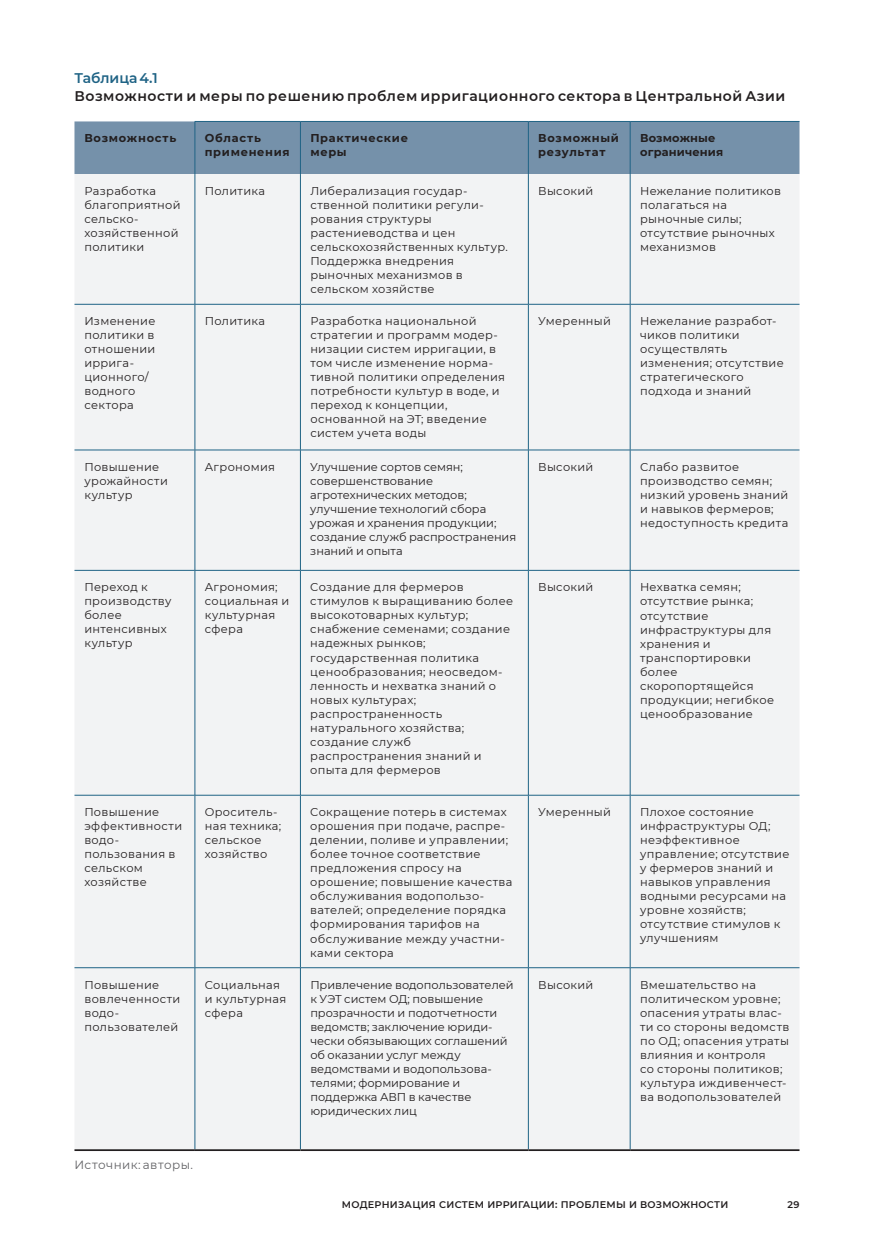
<style>
.page{position:relative;width:874px;height:1241px;background:#fff}
.page>*{position:absolute;margin:0;border:0;box-sizing:border-box;transform-origin:0 0}
.caption_title{font:600 14px "Montserrat";letter-spacing:.04em;color:#231f20}
.caption_number_table{font:600 14px "Montserrat";color:#1f6385}
.caption___source{font:11.9px "Montserrat";letter-spacing:.035em;color:#636366}
.tables_H1_left-align{font:11.38px/14px "Montserrat";letter-spacing:.025em;color:#231f20}
.tables_H1_left-align-2{font:11.38px/14px "Montserrat";color:#231f20}
.Table_text{font:700 11.38px/14px "Montserrat";letter-spacing:.06em;color:#231f20}
.Table_text-2{font:700 11.38px/14px "Montserrat";letter-spacing:.015em;color:#231f20}
.t1{font:600 9.62px "Montserrat";letter-spacing:.03em;color:#231f20}
</style>
<div class="page">
<div style="left:74px;top:121px;width:725px;height:53px;background:#7591aa"></div>
<div style="left:74px;top:174px;width:725px;height:975px;background:#f2f3f4"></div>
<hr style="left:194px;top:174px;width:1px;height:130px;background:#1f6385">
<hr style="left:528px;top:174px;width:1px;height:130px;background:#1f6385">
<hr style="left:194px;top:304px;width:1px;height:145px;background:#1f6385">
<hr style="left:528px;top:304px;width:1px;height:145px;background:#1f6385">
<hr style="left:194px;top:450px;width:1px;height:120px;background:#1f6385">
<hr style="left:528px;top:450px;width:1px;height:120px;background:#1f6385">
<hr style="left:194px;top:570px;width:1px;height:224px;background:#1f6385">
<hr style="left:528px;top:570px;width:1px;height:224px;background:#1f6385">
<hr style="left:194px;top:795px;width:1px;height:172px;background:#1f6385">
<hr style="left:528px;top:795px;width:1px;height:172px;background:#1f6385">
<hr style="left:300px;top:122px;width:1px;height:52px;background:#1f6385">
<hr style="left:300px;top:174px;width:1px;height:130px;background:#1f6385">
<hr style="left:629px;top:174px;width:1px;height:130px;background:#1f6385">
<hr style="left:300px;top:304px;width:1px;height:145px;background:#1f6385">
<hr style="left:629px;top:304px;width:1px;height:145px;background:#1f6385">
<hr style="left:300px;top:450px;width:1px;height:120px;background:#1f6385">
<hr style="left:629px;top:450px;width:1px;height:120px;background:#1f6385">
<hr style="left:300px;top:570px;width:1px;height:224px;background:#1f6385">
<hr style="left:629px;top:570px;width:1px;height:224px;background:#1f6385">
<hr style="left:300px;top:795px;width:1px;height:172px;background:#1f6385">
<hr style="left:629px;top:795px;width:1px;height:172px;background:#1f6385">
<hr style="left:528px;top:122px;width:1px;height:52px;background:#1f6385">
<hr style="left:629px;top:122px;width:1px;height:52px;background:#1f6385">
<hr style="left:194px;top:121px;width:106px;height:1px;background:#1f6385">
<hr style="left:300px;top:121px;width:228px;height:1px;background:#1f6385">
<hr style="left:528px;top:121px;width:102px;height:1px;background:#1f6385">
<hr style="left:630px;top:121px;width:169px;height:1px;background:#1f6385">
<hr style="left:194px;top:122px;width:1px;height:52px;background:#1f6385">
<hr style="left:74px;top:304px;width:121px;height:1px;background:#1f6385">
<hr style="left:195px;top:304px;width:105px;height:1px;background:#1f6385">
<hr style="left:300px;top:304px;width:228px;height:1px;background:#1f6385">
<hr style="left:528px;top:304px;width:102px;height:1px;background:#1f6385">
<hr style="left:630px;top:304px;width:169px;height:1px;background:#1f6385">
<hr style="left:74px;top:449px;width:121px;height:1px;background:#1f6385">
<hr style="left:195px;top:449px;width:105px;height:1px;background:#1f6385">
<hr style="left:300px;top:449px;width:228px;height:1px;background:#1f6385">
<hr style="left:528px;top:449px;width:102px;height:1px;background:#1f6385">
<hr style="left:630px;top:449px;width:169px;height:1px;background:#1f6385">
<hr style="left:74px;top:570px;width:121px;height:1px;background:#1f6385">
<hr style="left:195px;top:570px;width:105px;height:1px;background:#1f6385">
<hr style="left:300px;top:570px;width:228px;height:1px;background:#1f6385">
<hr style="left:528px;top:570px;width:102px;height:1px;background:#1f6385">
<hr style="left:630px;top:570px;width:169px;height:1px;background:#1f6385">
<hr style="left:74px;top:794px;width:121px;height:1px;background:#1f6385">
<hr style="left:195px;top:794px;width:105px;height:1px;background:#1f6385">
<hr style="left:300px;top:794px;width:228px;height:1px;background:#1f6385">
<hr style="left:528px;top:794px;width:102px;height:1px;background:#1f6385">
<hr style="left:630px;top:794px;width:169px;height:1px;background:#1f6385">
<hr style="left:74px;top:967px;width:121px;height:1px;background:#1f6385">
<hr style="left:195px;top:967px;width:105px;height:1px;background:#1f6385">
<hr style="left:300px;top:967px;width:228px;height:1px;background:#1f6385">
<hr style="left:528px;top:967px;width:102px;height:1px;background:#1f6385">
<hr style="left:630px;top:967px;width:169px;height:1px;background:#1f6385">
<hr style="left:194px;top:967px;width:1px;height:182px;background:#1f6385">
<hr style="left:300px;top:967px;width:1px;height:182px;background:#1f6385">
<hr style="left:528px;top:967px;width:1px;height:182px;background:#1f6385">
<hr style="left:629px;top:967px;width:1px;height:182px;background:#1f6385">
<hr style="left:74px;top:1149px;width:121px;height:1px;background:#231f20">
<hr style="left:195px;top:1149px;width:105px;height:1px;background:#231f20">
<hr style="left:300px;top:1149px;width:228px;height:1px;background:#231f20">
<hr style="left:528px;top:1149px;width:102px;height:1px;background:#231f20">
<hr style="left:630px;top:1149px;width:169px;height:1px;background:#231f20">
<p class="caption_number_table" style="left:74px;top:68px;width:85px">Таблица 4.1</p>
<p class="caption_title" style="left:74px;top:86px;width:712px">Возможности и меры по решению проблем ирригационного сектора в Центральной Азии</p>
<p class="Table_text" style="left:84px;top:131px;width:93px">Возможность</p>
<p class="Table_text" style="left:205px;top:131px;width:86px">Область применения</p>
<p class="Table_text" style="left:310px;top:131px;width:99px">Практические меры</p>
<p class="Table_text" style="left:538px;top:131px;width:82px">Возможный результат</p>
<p class="Table_text-2" style="left:639px;top:131px;width:85px">Возможные ограничения</p>
<p class="tables_H1_left-align" style="left:84px;top:183px;width:98px">Разработка благоприятной сельско&shy;хозяйственной политики</p>
<p class="tables_H1_left-align" style="left:205px;top:183px;width:62px">Политика</p>
<p class="tables_H1_left-align" style="left:310px;top:183px;width:199px">Либерализация государ&shy;ственной политики регули&shy;рования структуры растениеводства и цен сельскохозяйственных культур.<br>Поддержка внедрения рыночных механизмов в сельском хозяйстве</p>
<p class="tables_H1_left-align" style="left:538px;top:183px;width:57px">Высокий</p>
<p class="tables_H1_left-align" style="left:639px;top:183px;width:142px">Нежелание политиков полагаться на рыночные силы; отсутствие рыночных механизмов</p>
<p class="tables_H1_left-align" style="left:84px;top:314px;width:72px">Изменение политики в отношении иррига&shy;ционного/ водного сектора</p>
<p class="tables_H1_left-align" style="left:205px;top:314px;width:62px">Политика</p>
<p class="tables_H1_left-align" style="left:310px;top:314px;width:196px">Разработка национальной стратегии и программ модер&shy;низации систем ирригации, в том числе изменение норма&shy;тивной политики определения потребности культур в воде, и переход к концепции, основанной на ЭТ; введение систем учета воды</p>
<p class="tables_H1_left-align" style="left:538px;top:314px;width:74px">Умеренный</p>
<p class="tables_H1_left-align" style="left:639px;top:314px;width:145px">Нежелание разработ&shy;чиков политики осуществлять изменения; отсутствие стратегического подхода и знаний</p>
<p class="tables_H1_left-align" style="left:84px;top:459px;width:85px">Повышение урожайности культур</p>
<p class="tables_H1_left-align" style="left:205px;top:459px;width:72px">Агрономия</p>
<p class="tables_H1_left-align-2" style="left:310px;top:459px;width:207px">Улучшение сортов семян; совершенствование агротехнических методов; улучшение технологий сбора урожая и хранения продукции; создание служб распространения знаний и опыта</p>
<p class="tables_H1_left-align" style="left:538px;top:459px;width:57px">Высокий</p>
<p class="tables_H1_left-align" style="left:639px;top:459px;width:150px">Слабо развитое производство семян; низкий уровень знаний и навыков фермеров; недоступность кредита</p>
<p class="tables_H1_left-align" style="left:84px;top:580px;width:89px">Переход к производству более интенсивных культур</p>
<p class="tables_H1_left-align" style="left:205px;top:580px;width:86px">Агрономия; социальная и культурная сфера</p>
<p class="tables_H1_left-align" style="left:310px;top:580px;width:204px">Создание для фермеров стимулов к выращиванию более высокотоварных культур; снабжение семенами; создание надежных рынков; государственная политика ценообразования; неосведом&shy;ленность и нехватка знаний о новых культурах; распространенность натурального хозяйства; создание служб распространения знаний и опыта для фермеров</p>
<p class="tables_H1_left-align" style="left:538px;top:580px;width:57px">Высокий</p>
<p class="tables_H1_left-align" style="left:639px;top:580px;width:135px">Нехватка семян; отсутствие рынка; отсутствие инфраструктуры для хранения и транспортировки более скоропортящейся продукции; негибкое ценообразование</p>
<p class="tables_H1_left-align" style="left:84px;top:804px;width:99px">Повышение эффективности водо&shy;пользования в сельском хозяйстве</p>
<p class="tables_H1_left-align" style="left:205px;top:804px;width:78px">Ороситель&shy;ная техника; сельское хозяйство</p>
<p class="tables_H1_left-align" style="left:310px;top:804px;width:203px">Сокращение потерь в системах орошения при подаче, распре&shy;делении, поливе и управлении; более точное соответствие предложения спросу на орошение; повышение качества обслуживания водопользо&shy;вателей; определение порядка формирования тарифов на обслуживание между участни&shy;ками сектора</p>
<p class="tables_H1_left-align" style="left:538px;top:804px;width:74px">Умеренный</p>
<p class="tables_H1_left-align" style="left:639px;top:804px;width:151px">Плохое состояние инфраструктуры ОД; неэффективное управление; отсутствие у фермеров знаний и навыков управления водными ресурсами на уровне хозяйств; отсутствие стимулов к улучшениям</p>
<p class="tables_H1_left-align" style="left:84px;top:977px;width:97px">Повышение вовлеченности водо&shy;пользователей</p>
<p class="tables_H1_left-align" style="left:205px;top:977px;width:83px">Социальная и культурная сфера</p>
<p class="tables_H1_left-align-2" style="left:310px;top:977px;width:205px">Привлечение водопользователей к УЭТ систем ОД; повышение прозрачности и подотчетности ведомств; заключение юриди&shy;чески обязывающих соглашений об оказании услуг между ведомствами и водопользова&shy;телями; формирование и поддержка АВП в качестве юридических лиц</p>
<p class="tables_H1_left-align" style="left:538px;top:977px;width:57px">Высокий</p>
<p class="tables_H1_left-align" style="left:639px;top:977px;width:151px">Вмешательство на политическом уровне; опасения утраты влас&shy;ти со стороны ведомств по ОД; опасения утраты влияния и контроля<br>со стороны политиков;</p>
<p class="tables_H1_left-align" style="left:639px;top:1075px;width:148px">культура иждивенчест&shy;ва водопользователей</p>
<p class="caption___source" style="left:74px;top:1156px;width:120px">Источник: авторы.</p>
<p class="t1" style="left:342px;top:1197px;width:388px">МОДЕРНИЗАЦИЯ СИСТЕМ ИРРИГАЦИИ: ПРОБЛЕМЫ И ВОЗМОЖНОСТИ</p>
<p class="t1" style="left:787px;top:1197px;width:13px">29</p>
</div>
